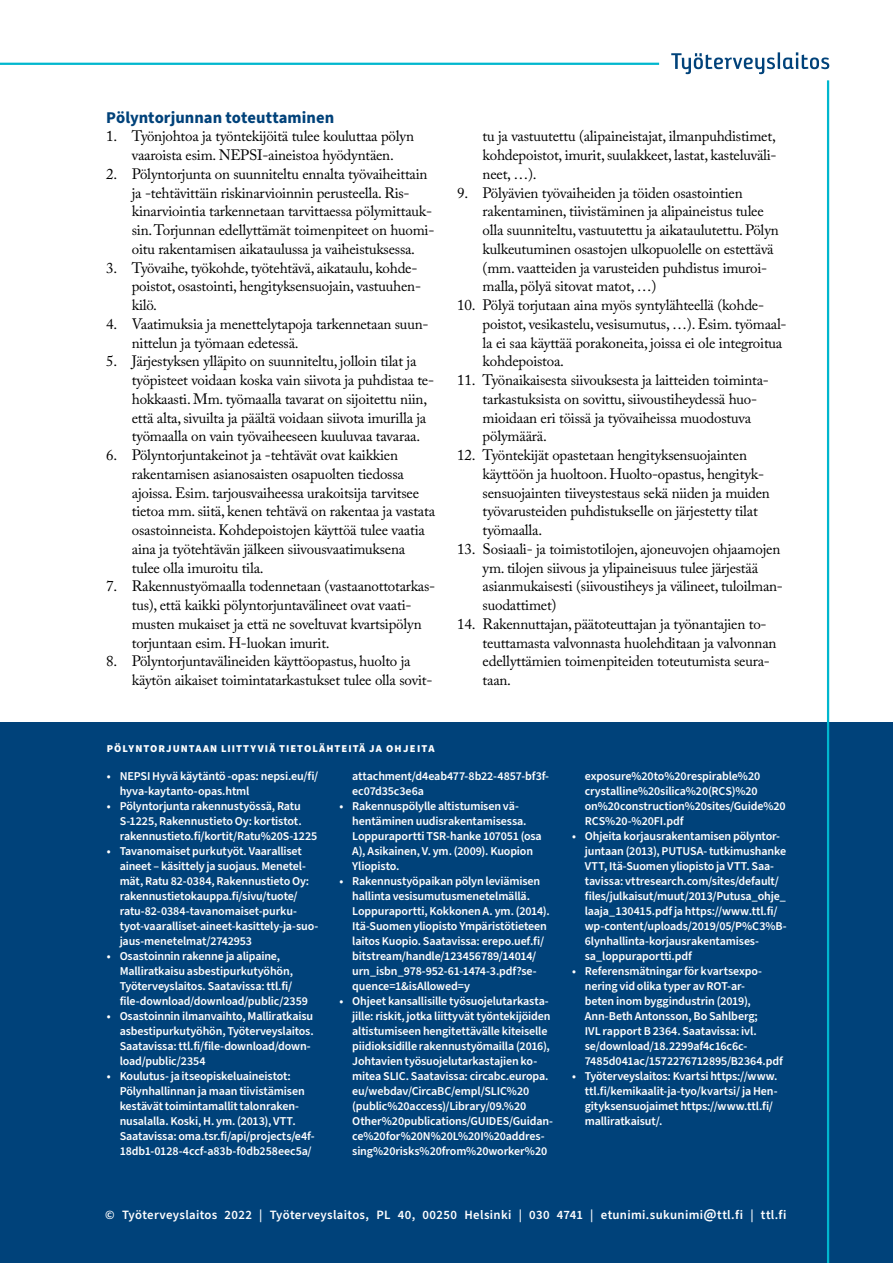
<style>
.page{position:relative;width:893px;height:1263px;background:#fff}
.page>*{position:absolute;margin:0;border:0;box-sizing:border-box;transform-origin:0 0}
.H2_väliotsikko{font:700 16.5px "Source Sans Pro";color:#00427a}
.Numerolista{font:15px/18.8px "Adobe Caslon Pro";letter-spacing:-.015em;color:#000}
.Yhteystiedot{font:600 12.75px "Source Sans Pro";letter-spacing:.025em;color:#fff}
.Lähteet_lisätietolaa{font:600 12px/15px "Source Sans Pro";letter-spacing:-.01em;color:#fff}
.otsikko_lisätietolaa{font:900 10.5px "Source Sans Pro";letter-spacing:.1em;color:#fff}
.s1{font-size:15px}
</style>
<div class="page">
<div style="left:0;top:723px;width:893px;height:540px;background:#00427a"></div>
<svg style="left:671px;top:52px;width:158px;height:22px"></svg>
<hr style="left:0;top:63px;width:659px;height:2px;background:#00b7ce">
<hr style="left:827px;top:80px;width:2px;height:1183px;background:#00b7ce">
<h2 class="H2_väliotsikko" style="left:106px;top:106px;width:229px">Pölyntorjunnan toteuttaminen</h2>
<p class="Numerolista" style="left:106px;top:127px;width:309px;text-align:center">1. Työnjohtoa ja työntekijöitä tulee kouluttaa pölyn vaaroista esim. NEPSI-aineistoa hyödyntäen.</p>
<p class="Numerolista" style="left:132px;top:164px;width:304px;text-indent:-26px">2. Pölyntorjunta on suunniteltu ennalta työvaiheittain ja -tehtävittäin riskinarvioinnin perusteella. Ris&shy;kinarviointia tarkennetaan tarvittaessa pölymittauk&shy;sin. Torjunnan edellyttämät toimenpiteet on huomi&shy;oitu rakentamisen aikataulussa ja vaiheistuksessa.</p>
<p class="Numerolista" style="left:132px;top:258px;width:291px;text-indent:-26px">3. Työvaihe, työkohde, työtehtävä, aikataulu, kohde&shy;poistot, osastointi, hengityksensuojain, vastuuhen&shy;kilö.</p>
<p class="Numerolista" style="left:132px;top:314px;width:298px;text-indent:-26px">4. Vaatimuksia ja menettelytapoja tarkennetaan suun&shy;nittelun ja työmaan edetessä.</p>
<p class="Numerolista" style="left:132px;top:352px;width:304px;text-indent:-26px">5. Järjestyksen ylläpito on suunniteltu, jolloin tilat ja työpisteet voidaan koska vain siivota ja puhdistaa te&shy;hokkaasti. Mm. työmaalla tavarat on sijoitettu niin, että alta, sivuilta ja päältä voidaan siivota imurilla ja työmaalla on vain työvaiheeseen kuuluvaa tavaraa.</p>
<p class="Numerolista" style="left:132px;top:445px;width:305px;text-indent:-26px">6. Pölyntorjuntakeinot ja -tehtävät ovat kaikkien rakentamisen asianosaisten osapuolten tiedossa ajoissa. Esim. tarjousvaiheessa urakoitsija tarvitsee tietoa mm. siitä, kenen tehtävä on rakentaa ja vastata osastoinneista. Kohdepoistojen käyttöä tulee vaatia aina ja työtehtävän jälkeen siivousvaatimuksena tulee olla imuroitu tila.</p>
<p class="Numerolista" style="left:132px;top:577px;width:305px;text-indent:-26px">7. Rakennustyömaalla todennetaan (vastaanottotarkas&shy;tus), että kaikki pölyntorjuntavälineet ovat vaati&shy;musten mukaiset ja että ne soveltuvat kvartsipölyn torjuntaan esim. H-luokan imurit.</p>
<p class="Numerolista" style="left:132px;top:652px;width:302px;text-indent:-26px">8. Pölyntorjuntavälineiden käyttöopastus, huolto ja käytön aikaiset toimintatarkastukset tulee olla sovit-</p>
<h2 class="otsikko_lisätietolaa" style="left:107px;top:741px;width:329px">PÖLYNTORJUNTAAN LIITTYVIÄ TIETOLÄHTEITÄ JA OHJEITA</h2>
<p class="Numerolista" style="left:483px;top:127px;width:295px;text-align:justify">tu ja vastuutettu (alipaineistajat, ilmanpuhdistimet, kohdepoistot, imurit, suulakkeet, lastat, kasteluväli&shy;neet, …).</p>
<p class="Numerolista" style="left:483px;top:183px;width:298px;text-indent:-26px">9. Pölyävien työvaiheiden ja töiden osastointien rakentaminen, tiivistäminen ja alipaineistus tulee olla suunniteltu, vastuutettu ja aikataulutettu. Pölyn kulkeutuminen osastojen ulkopuolelle on estettävä (mm. vaatteiden ja varusteiden puhdistus imuroi&shy;malla, pölyä sitovat matot, …)</p>
<p class="Numerolista" style="left:483px;top:295px;width:306px;text-indent:-26px">10. Pölyä torjutaan aina myös syntylähteellä (kohde&shy;poistot, vesikastelu, vesisumutus, …). Esim. työmaal&shy;la ei saa käyttää porakoneita, joissa ei ole integroitua kohdepoistoa.</p>
<p class="Numerolista" style="left:483px;top:370px;width:288px;text-indent:-26px">11. Työnaikaisesta siivouksesta ja laitteiden toiminta&shy;tarkastuksista on sovittu, siivoustiheydessä huo&shy;mioidaan eri töissä ja työvaiheissa muodostuva pölymäärä.</p>
<p class="Numerolista" style="left:483px;top:445px;width:289px;text-indent:-26px">12. Työntekijät opastetaan hengityksensuojainten käyttöön ja huoltoon. Huolto-opastus, hengityk&shy;sensuojainten tiiveystestaus sekä niiden ja muiden työvarusteiden puhdistukselle on järjestetty tilat työmaalla.</p>
<p class="Numerolista" style="left:483px;top:539px;width:302px;text-indent:-26px">13. Sosiaali- ja toimistotilojen, ajoneuvojen ohjaamojen ym. tilojen siivous ja ylipaineisuus tulee järjestää asianmukaisesti (siivoustiheys ja välineet, tuloilman&shy;suodattimet)</p>
<p class="Numerolista" style="left:483px;top:614px;width:295px;text-indent:-26px">14. Rakennuttajan, päätoteuttajan ja työnantajien to&shy;teuttamasta valvonnasta huolehditaan ja valvonnan edellyttämien toimenpiteiden toteutumista seura&shy;taan.</p>
<p class="Lähteet_lisätietolaa" style="left:120px;top:769px;width:200px;text-indent:-13px">• NEPSI Hyvä käytäntö -opas: nepsi.eu/fi/ hyva-kaytanto-opas.html</p>
<p class="Lähteet_lisätietolaa" style="left:120px;top:799px;width:199px;text-indent:-13px">• Pölyntorjunta rakennustyössä, Ratu<br>S-1225, Rakennustieto Oy: kortistot. rakennustieto.fi/kortit/Ratu%20S-1225</p>
<p class="Lähteet_lisätietolaa" style="left:120px;top:844px;width:200px;text-indent:-13px">• Tavanomaiset purkutyöt. Vaaralliset aineet – käsittely ja suojaus. Menetel&shy;mät, Ratu 82-0384, Rakennustieto Oy: rakennustietokauppa.fi/sivu/tuote/ ratu-82-0384-tavanomaiset-purku&shy;tyot-vaaralliset-aineet-kasittely-ja-suo&shy;jaus-menetelmat/2742953</p>
<p class="Lähteet_lisätietolaa" style="left:120px;top:949px;width:190px;text-indent:-13px">• Osastoinnin rakenne ja alipaine, Malliratkaisu asbestipurkutyöhön, Työterveyslaitos. Saatavissa: ttl.fi/ file-download/download/public/2359</p>
<p class="Lähteet_lisätietolaa" style="left:120px;top:1009px;width:196px;text-indent:-13px">• Osastoinnin ilmanvaihto, Malliratkaisu asbestipurkutyöhön, Työterveyslaitos.<br>Saatavissa: ttl.fi/file-download/down&shy;load/public/2354</p>
<p class="Lähteet_lisätietolaa" style="left:120px;top:1069px;width:197px;text-indent:-13px">• Koulutus- ja itseopiskeluaineistot:<br>Pölynhallinnan ja maan tiivistämisen kestävät toimintamallit talonraken&shy;nusalalla. Koski, H. ym. (2013), VTT.<br>Saatavissa: oma.tsr.fi/api/projects/e4f-18db1-0128-4ccf-a83b-f0db258eec5a/</p>
<p class="Lähteet_lisätietolaa" style="left:352px;top:769px;width:198px">attachment/d4eab477-8b22-4857-bf3f&shy;ec07d35c3e6a</p>
<p class="Lähteet_lisätietolaa" style="left:352px;top:799px;width:191px;text-indent:-13px">• Rakennuspölylle altistumisen vä&shy;hentäminen uudisrakentamisessa.<br>Loppuraportti TSR-hanke 107051 (osa<br>A), Asikainen, V. ym. (2009). Kuopion<br>Yliopisto.</p>
<p class="Lähteet_lisätietolaa" style="left:352px;top:874px;width:199px;text-indent:-13px">• Rakennustyöpaikan pölyn leviämisen hallinta vesisumutusmenetelmällä.<br>Loppuraportti, Kokkonen A. ym. (2014).<br>Itä-Suomen yliopisto Ympäristötieteen laitos Kuopio. Saatavissa: erepo.uef.fi/ bitstream/handle/123456789/14014/ urn_isbn_978-952-61-1474-3.pdf?se&shy;quence=1&amp;isAllowed=y</p>
<p class="Lähteet_lisätietolaa" style="left:352px;top:994px;width:202px;text-indent:-13px">• Ohjeet kansallisille työsuojelutarkasta&shy;jille: riskit, jotka liittyvät työntekijöiden altistumiseen hengitettävälle kiteiselle piidioksidille rakennustyömailla (2016), Johtavien työsuojelutarkastajien ko&shy;mitea SLIC. Saatavissa: circabc.europa. eu/webdav/CircaBC/empl/SLIC%20 (public%20access)/Library/09.%20<br>Other%20publications/GUIDES/Guidan&shy;ce%20for%20N%20L%20I%20addres&shy;sing%20risks%20from%20worker%20</p>
<p class="Lähteet_lisätietolaa" style="left:585px;top:769px;width:202px">exposure%20to%20respirable%20 crystalline%20silica%20(RCS)%20 on%20construction%20sites/Guide%20<br>RCS%20-%20FI.pdf</p>
<p class="Lähteet_lisätietolaa" style="left:585px;top:829px;width:203px;text-indent:-13px">• Ohjeita korjausrakentamisen pölyntor&shy;juntaan (2013), PUTUSA- tutkimushanke VTT, Itä-Suomen yliopisto ja VTT. Saa&shy;tavissa: vttresearch.com/sites/default/ files/julkaisut/muut/2013/Putusa_ohje_ laaja_130415.pdf ja https://www.ttl.fi/ wp-content/uploads/2019/05/P%C3%B-6lynhallinta-korjausrakentamises&shy;sa_loppuraportti.pdf</p>
<p class="Lähteet_lisätietolaa" style="left:585px;top:964px;width:200px;text-indent:-13px">• Referensmätningar för kvartsexpo&shy;nering vid olika typer av ROT-ar-<br>beten inom byggindustrin (2019), Ann-Beth Antonsson, Bo Sahlberg;<br>IVL rapport B 2364. Saatavissa: ivl. se/download/18.2299af4c16c6c-7485d041ac/1572276712895/B2364.pdf</p>
<p class="Lähteet_lisätietolaa" style="left:585px;top:1069px;width:194px;text-indent:-13px">• Työterveyslaitos: Kvartsi https://www. ttl.fi/kemikaalit-ja-tyo/kvartsi/ ja Hen&shy;gityksensuojaimet https://www.ttl.fi/ malliratkaisut/.</p>
<p class="Yhteystiedot" style="left:105px;top:1206px;width:683px">© Työterveyslaitos 2022 | Työterveyslaitos, PL 40, 00250 Helsinki | 030 4741 | etunimi.sukunimi<span class="s1">@</span>ttl.fi | ttl.fi</p>
</div>
